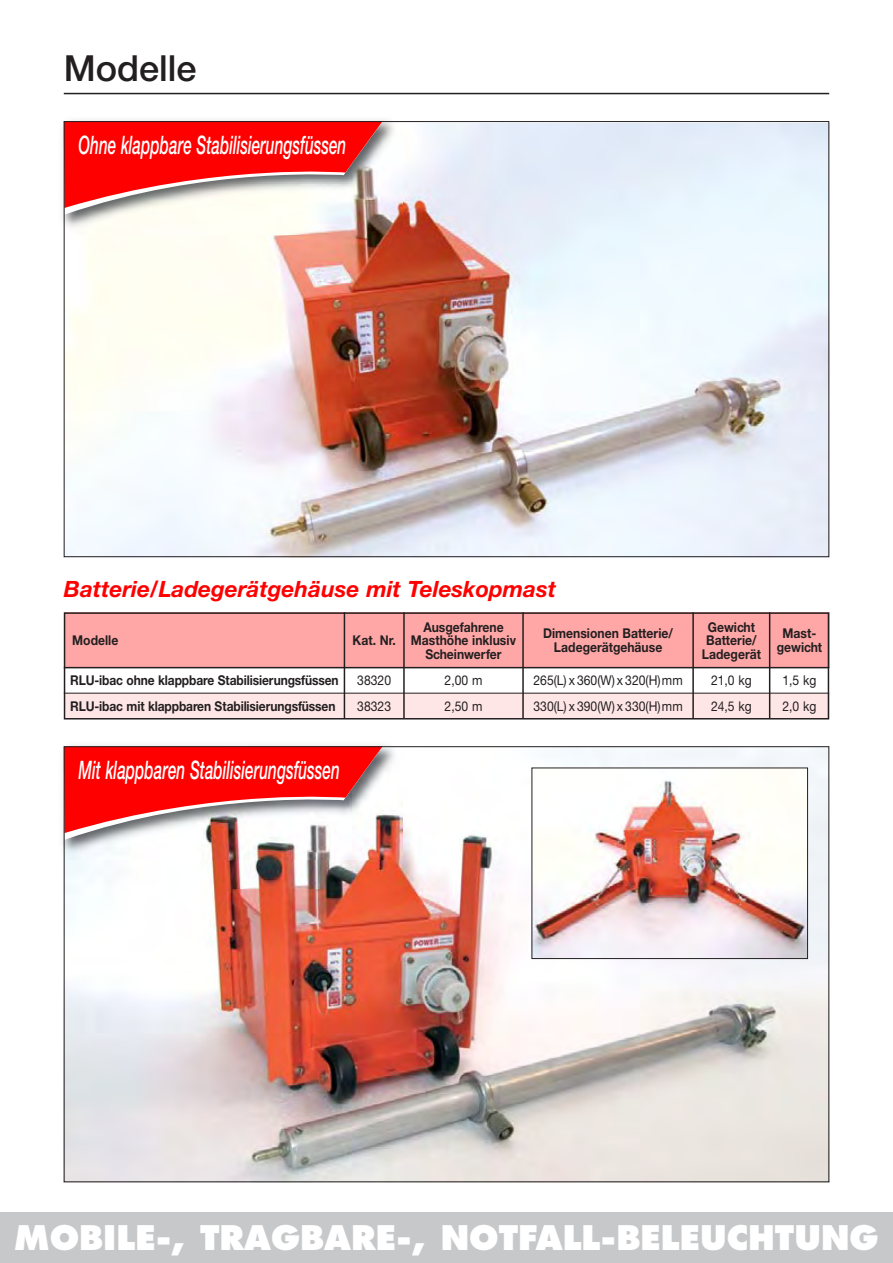
<style>
.page{position:relative;width:893px;height:1263px;background:#fff}
.page>*{position:absolute;margin:0;border:0;box-sizing:border-box;transform-origin:0 0}
.t1{font:500 36px "Helvetica Neue";color:#231f20}
.t2{font:800 33px "Futura";color:#fff}
.t3{font:italic 500 25.5px "Helvetica Neue";color:#fff;scale:.6 1}
.t4{font:italic 700 22.5px "Helvetica Neue";color:#f00}
.t5{font:700 13.5px/13.5px "Helvetica Neue CE";color:#231f20;text-align:center;scale:.9 1}
.t6{font:13.5px/25.5px "Helvetica Neue";color:#231f20;scale:.9 1}
.t7{font:700 13.5px/25.5px "Helvetica Neue CE";color:#231f20;scale:.89 1}
</style>
<div class="page">
<div style="left:0;top:1212px;width:893px;height:51px;background:#c6c8ca"></div>
<hr style="left:64px;top:93px;width:765px;height:1px;background:#231f20">
<img style="left:63px;top:121px;width:767px;height:1061px">
<img style="left:533px;top:769px;width:273px;height:188px">
<div style="left:531px;top:767px;width:277px;height:192px;border:1px solid #231f20"></div>
<h1 class="t1" style="left:64px;top:55px;width:134px">Modelle</h1>
<h3 class="t3" style="left:79px;top:136px;width:448px">Ohne klappbare Stabilisierungsfüssen</h3>
<h3 class="t4" style="left:64px;top:580px;width:494px">Batterie/Ladegerätgehäuse mit Teleskopmast</h3>
<p class="t5" style="left:72px;top:635px;width:53px">Modelle</p>
<p class="t7" style="left:70px;top:669px;width:303px">RLU-ibac ohne klappbare Stabilisierungsfüssen<br>RLU-ibac mit klappbaren Stabilisierungsfüssen</p>
<p class="t5" style="left:411px;top:621px;width:118px">Ausgefahrene<br>Masthöhe inklusiv<br>Scheinwerfer</p>
<p class="t5" style="left:702px;top:621px;width:67px">Gewicht<br>Batterie/<br>Ladegerät</p>
<p class="t6" style="left:711px;top:669px;width:47px">21,0 kg<br>24,5 kg</p>
<p class="t5" style="left:543px;top:628px;width:146px">Dimensionen Batterie/<br>Ladegerätgehäuse</p>
<p class="t5" style="left:353px;top:635px;width:49px">Kat. Nr.</p>
<p class="t6" style="left:357px;top:669px;width:39px">38320<br>38323</p>
<p class="t6" style="left:445px;top:669px;width:43px">2,00 m<br>2,50 m</p>
<p class="t6" style="left:533px;top:669px;width:167px">265(L) x 360(W) x 320(H)mm<br>330(L) x 390(W) x 330(H)mm</p>
<p class="t5" style="left:777px;top:628px;width:52px">Mast&shy;gewicht</p>
<p class="t6" style="left:782px;top:669px;width:39px">1,5 kg<br>2,0 kg</p>
<h3 class="t3" style="left:79px;top:761px;width:437px">Mit klappbaren Stabilisierungsfüssen</h3>
<h2 class="t2" style="left:14px;top:1223px;width:866px">MOBILE-, TRAGBARE-, NOTFALL-BELEUCHTUNG</h2>
</div>
